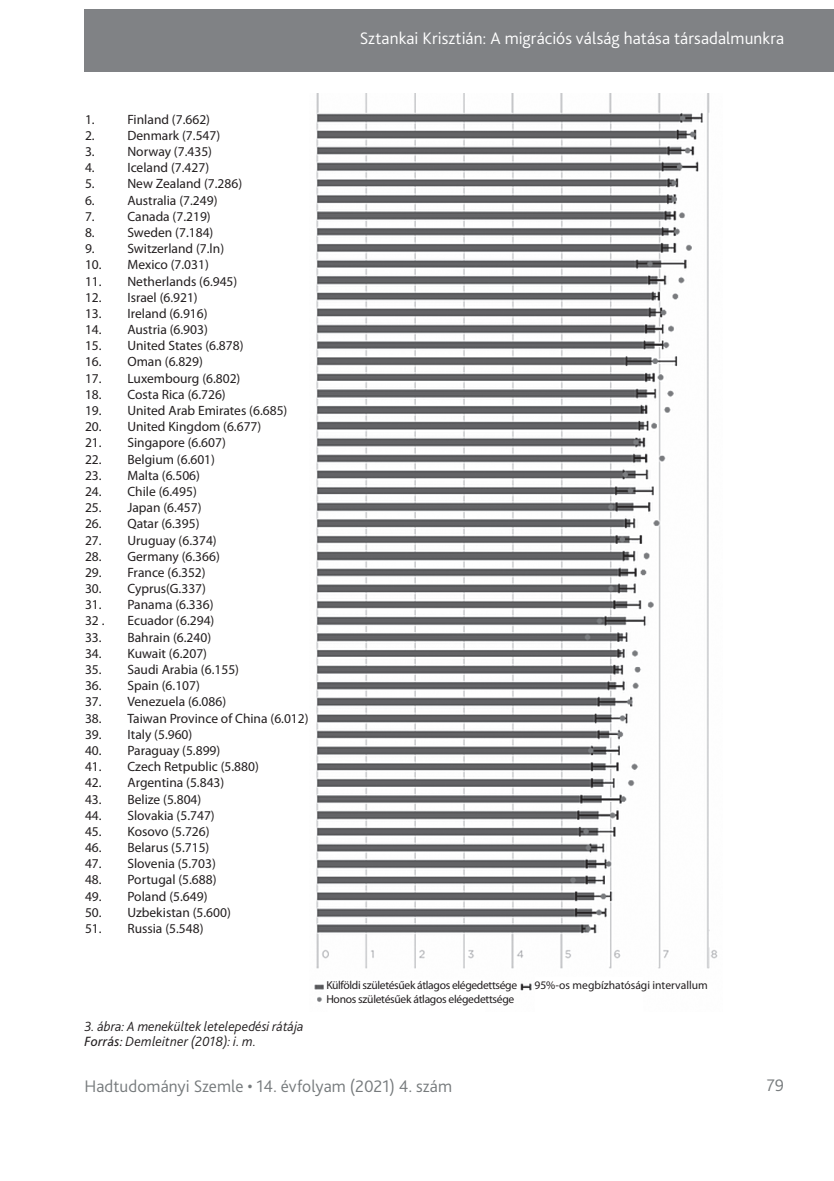
<style>
.page{position:relative;width:834px;height:1181px;background:#fff}
.page>*{position:absolute;margin:0;border:0;box-sizing:border-box;transform-origin:0 0}
.t1{font:300 17.5px "Bliss Pro";color:#fff}
.t2{font:300 17.5px "Bliss Pro";letter-spacing:.005em;color:#767a7c}
.Ábra__képalárás{font:italic 300 14px "Bliss Pro";color:#231f20}
.ábra_forrás{font:italic 300 14px "Bliss Pro";letter-spacing:.015em;color:#231f20}
.t3{font:13.47px/16.1px "Myriad Pro";color:#231f20}
.t4{font:11.55px/13.8px "Myriad Pro";letter-spacing:-.025em;color:#231f20}
.t5{font:11.55px "Myriad Pro";color:#231f20}
.s1{font-weight:400}
</style>
<div class="page">
<div style="left:84px;top:9px;width:749px;height:63px;background:#808285"></div>
<img style="left:314px;top:94px;width:404px;height:908px">
<p class="t1" style="left:360px;top:27px;width:426px">Sztankai Krisztián: A migrációs válság hatása társadalmunkra</p>
<p class="t3" style="left:85px;top:111px;width:11px">1.</p>
<p class="t3" style="left:127px;top:111px;width:84px">Finland (7.662)</p>
<p class="t3" style="left:85px;top:127px;width:11px">2.</p>
<p class="t3" style="left:127px;top:127px;width:94px">Denmark (7.547)</p>
<p class="t3" style="left:85px;top:144px;width:11px">3.</p>
<p class="t3" style="left:127px;top:144px;width:86px">Norway (7.435)</p>
<p class="t3" style="left:85px;top:160px;width:11px">4.</p>
<p class="t3" style="left:127px;top:160px;width:83px">Iceland (7.427)</p>
<p class="t3" style="left:85px;top:176px;width:11px">5.</p>
<p class="t3" style="left:127px;top:176px;width:116px">New Zealand (7.286)</p>
<p class="t3" style="left:85px;top:192px;width:11px">6.</p>
<p class="t3" style="left:127px;top:192px;width:91px">Australia (7.249)</p>
<p class="t3" style="left:85px;top:208px;width:11px">7.</p>
<p class="t3" style="left:127px;top:208px;width:85px">Canada (7.219)</p>
<p class="t3" style="left:85px;top:225px;width:11px">8.</p>
<p class="t3" style="left:127px;top:225px;width:87px">Sweden (7.184)</p>
<p class="t3" style="left:85px;top:241px;width:11px">9.</p>
<p class="t3" style="left:127px;top:241px;width:98px">Switzerland (7.ln)</p>
<p class="t3" style="left:85px;top:257px;width:125px">10. Mexico (7.031)</p>
<p class="t3" style="left:85px;top:273px;width:154px">11. Netherlands (6.945)</p>
<p class="t3" style="left:85px;top:289px;width:114px">12. Israel (6.921)</p>
<p class="t3" style="left:85px;top:306px;width:124px">13. Ireland (6.916)</p>
<p class="t3" style="left:85px;top:322px;width:124px">14. Austria (6.903)</p>
<p class="t3" style="left:85px;top:338px;width:160px">15. United States (6.878)</p>
<p class="t3" style="left:85px;top:354px;width:119px">16. Oman (6.829)</p>
<p class="t3" style="left:85px;top:370px;width:157px">17. Luxembourg (6.802)</p>
<p class="t3" style="left:85px;top:386px;width:142px">18. Costa Rica (6.726)</p>
<p class="t3" style="left:85px;top:403px;width:204px">19. United Arab Emirates (6.685)</p>
<p class="t3" style="left:85px;top:419px;width:178px">20. United Kingdom (6.677)</p>
<p class="t3" style="left:85px;top:435px;width:142px">21. Singapore (6.607)</p>
<p class="t3" style="left:85px;top:451px;width:131px">22. Belgium (6.601)</p>
<p class="t3" style="left:85px;top:467px;width:116px">23. Malta (6.506)</p>
<p class="t3" style="left:85px;top:484px;width:113px">24. Chile (6.495)</p>
<p class="t3" style="left:85px;top:500px;width:118px">25. Japan (6.457)</p>
<p class="t3" style="left:85px;top:516px;width:116px">26. Qatar (6.395)</p>
<p class="t3" style="left:85px;top:532px;width:133px">27. Uruguay (6.374)</p>
<p class="t3" style="left:85px;top:548px;width:136px">28. Germany (6.366)</p>
<p class="t3" style="left:85px;top:564px;width:122px">29. France (6.352)</p>
<p class="t3" style="left:85px;top:581px;width:122px">30. Cyprus(G.337)</p>
<p class="t3" style="left:85px;top:597px;width:130px">31. Panama (6.336)<br>32 .</p>
<p class="t3" style="left:127px;top:613px;width:88px">Ecuador (6.294)</p>
<p class="t3" style="left:85px;top:629px;width:128px">33. Bahrain (6.240)</p>
<p class="t3" style="left:85px;top:645px;width:124px">34. Kuwait (6.207)</p>
<p class="t3" style="left:85px;top:662px;width:155px">35. Saudi Arabia (6.155)</p>
<p class="t3" style="left:85px;top:678px;width:116px">36. Spain (6.107)</p>
<p class="t3" style="left:85px;top:694px;width:143px">37. Venezuela (6.086)</p>
<p class="t3" style="left:85px;top:710px;width:225px">38. Taiwan Province of China (6.012)</p>
<p class="t3" style="left:85px;top:726px;width:109px">39. Italy (5.960)</p>
<p class="t3" style="left:85px;top:742px;width:137px">40. Paraguay (5.899)</p>
<p class="t3" style="left:85px;top:759px;width:175px">41. Czech Retpublic (5.880)</p>
<p class="t3" style="left:85px;top:775px;width:141px">42. Argentina (5.843)</p>
<p class="t3" style="left:85px;top:791px;width:118px">43. Belize (5.804)</p>
<p class="t3" style="left:85px;top:807px;width:131px">44. Slovakia (5.747)</p>
<p class="t3" style="left:85px;top:823px;width:126px">45. Kosovo (5.726)</p>
<p class="t3" style="left:85px;top:840px;width:126px">46. Belarus (5.715)</p>
<p class="t3" style="left:85px;top:856px;width:132px">47. Slovenia (5.703)</p>
<p class="t3" style="left:85px;top:872px;width:133px">48. Portugal (5.688)</p>
<p class="t3" style="left:85px;top:888px;width:124px">49. Poland (5.649)</p>
<p class="t3" style="left:85px;top:904px;width:147px">50. Uzbekistan (5.600)</p>
<p class="t3" style="left:85px;top:920px;width:120px">51. Russia (5.548)</p>
<p class="Ábra__képalárás" style="left:84px;top:1017px;width:221px">3. ábra: A menekültek letelepedési rátája</p>
<p class="ábra_forrás" style="left:84px;top:1032px;width:173px"><span class="s1">Forrás:</span> Demleitner (2018): i. m.</p>
<p class="t4" style="left:326px;top:979px;width:192px">Külföldi születésűek átlagos elégedettsége<br>Honos születésűek átlagos elégedettsége</p>
<p class="t5" style="left:534px;top:979px;width:175px">95%-os megbízhatósági intervallum</p>
<p class="t2" style="left:84px;top:1075px;width:369px">Hadtudományi Szemle • 14. évfolyam (2021) 4. szám</p>
<p class="t2" style="left:766px;top:1074px;width:19px">79</p>
</div>
